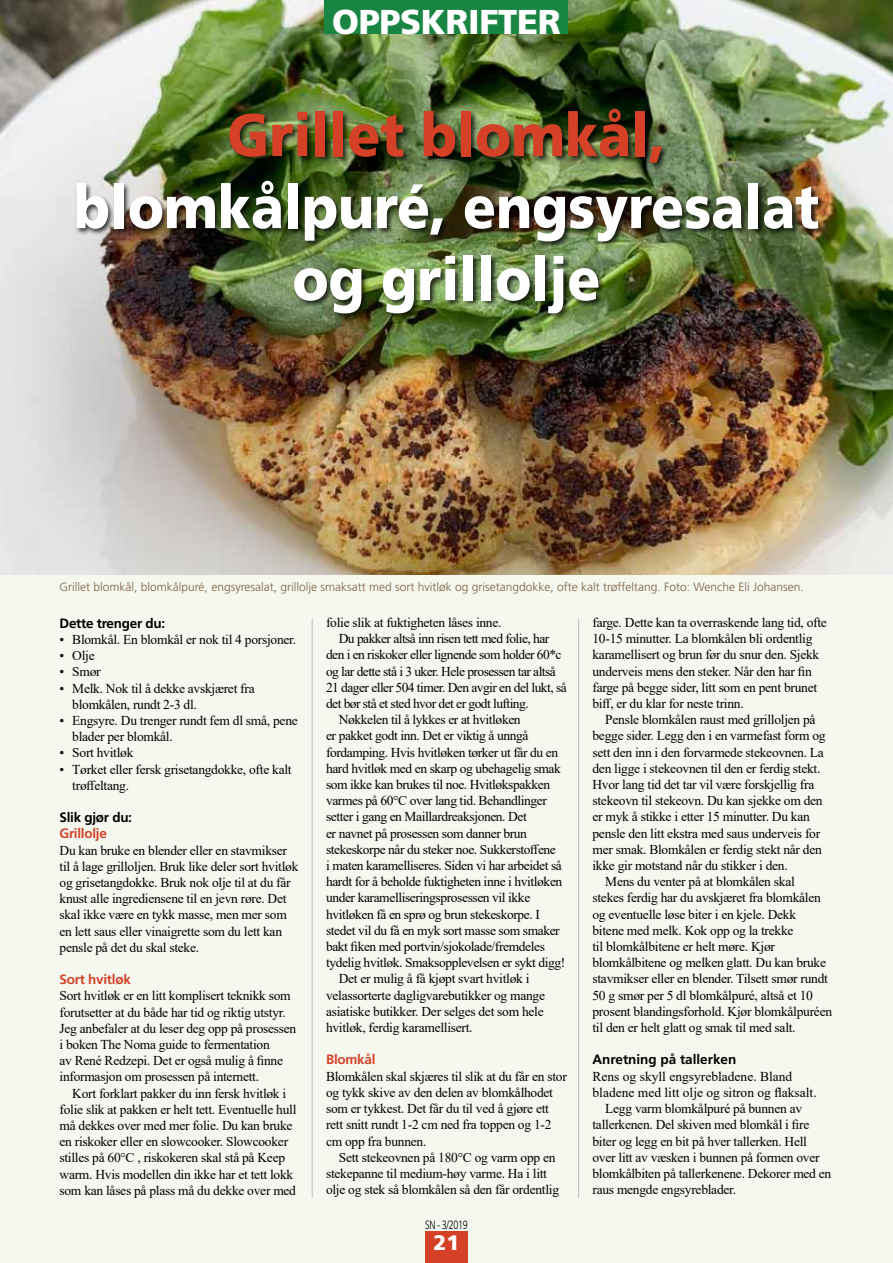
<style>
.page{position:relative;width:893px;height:1263px;background:#fff}
.page>*{position:absolute;margin:0;border:0;box-sizing:border-box;transform-origin:0 0}
.t1{font:900 60px/72px "Frutiger LT Std";color:#fff;text-align:center;scale:.9 1}
.t2{font:900 60px "Frutiger LT Std";color:#d44127;scale:.9 1}
.t3{font:900 34.5px "Frutiger LT Std";letter-spacing:-.01em;color:#fff}
.t4{font:900 21px "Frutiger LT Std";color:#fff}
.t5{font:13.5px/16.2px "Times New Roman";letter-spacing:-.02em;color:#000}
.t6{font:13.5px "Times New Roman";letter-spacing:-.04em;color:#000}
.t7{font:13.5px "Times New Roman";color:#000}
.t8{font:700 13.5px "Frutiger LT Std";letter-spacing:-.02em;color:#d44127}
.t9{font:700 13.5px "Frutiger LT Std";letter-spacing:-.02em;color:#000}
.t10{font:700 13.5px "Frutiger LT Std";color:#000}
.t11{font:300 12px "Frutiger LT Std";color:#7f5f42}
.t12{font:300 12px "Frutiger LT Std";letter-spacing:-.04em;color:#000;scale:.75 1}
</style>
<div class="page">
<div style="left:0;top:575px;width:893px;height:688px;background:#f4f8ef"></div>
<img style="left:0;top:0;width:893px;height:575px">
<div style="left:325px;top:0;width:243px;height:34px;background:#198543"></div>
<div style="left:75px;top:107px;width:751px;height:213px;background:#000;opacity:.75"></div>
<div style="left:425px;top:1231px;width:43px;height:32px;background:#d44127"></div>
<hr style="left:312px;top:619px;width:1px;height:579px;background:#bcbec0">
<hr style="left:578px;top:619px;width:1px;height:579px;background:#bcbec0">
<h2 class="t3" style="left:332px;top:1px;width:230px">OPPSKRIFTER</h2>
<h1 class="t2" style="left:227px;top:99px;width:489px">Grillet blomkål,</h1>
<h1 class="t1" style="left:74px;top:171px;width:830px">blomkålpuré, engsyresalat og grillolje</h1>
<p class="t11" style="left:60px;top:580px;width:746px">Grillet blomkål, blomkålpuré, engsyresalat, grillolje smaksatt med sort hvitløk og grisetangdokke, ofte kalt trøffeltang. Foto: Wenche Eli Johansen.</p>
<p class="t9" style="left:60px;top:615px;width:107px">Dette trenger du:</p>
<p class="t5" style="left:60px;top:631px;width:238px">• Blomkål. En blomkål er nok til 4 porsjoner.</p>
<p class="t5" style="left:60px;top:647px;width:37px">• Olje</p>
<p class="t5" style="left:60px;top:663px;width:43px">• Smør</p>
<p class="t5" style="left:72px;top:679px;width:184px;text-indent:-13px">• Melk. Nok til å dekke avskjæret fra blomkålen, rundt 2-3 dl.</p>
<p class="t5" style="left:72px;top:712px;width:227px;text-indent:-13px">• Engsyre. Du trenger rundt fem dl små, pene blader per blomkål.</p>
<p class="t5" style="left:60px;top:744px;width:75px">• Sort hvitløk</p>
<p class="t5" style="left:72px;top:760px;width:221px;text-indent:-13px">• Tørket eller fersk grisetangdokke, ofte kalt trøffeltang.</p>
<p class="t9" style="left:60px;top:810px;width:74px">Slik gjør du:</p>
<p class="t8" style="left:60px;top:826px;width:49px">Grillolje</p>
<p class="t5" style="left:60px;top:841px;width:240px">Du kan bruke en blender eller en stavmikser til å lage grilloljen. Bruk like deler sort hvitløk og grisetangdokke. Bruk nok olje til at du får knust alle ingrediensene til en jevn røre. Det skal ikke være en tykk masse, men mer som en lett saus eller vinaigrette som du lett kan pensle på det du skal steke.</p>
<p class="t8" style="left:60px;top:972px;width:73px">Sort hvitløk</p>
<p class="t5" style="left:60px;top:987px;width:238px">Sort hvitløk er en litt komplisert teknikk som forutsetter at du både har tid og riktig utstyr.<br>Jeg anbefaler at du leser deg opp på prosessen i boken The Noma guide to fermentation<br>av René Redzepi. Det er også mulig å finne informasjon om prosessen på internett.</p>
<p class="t5" style="left:60px;top:1084px;width:238px;text-indent:13px">Kort forklart pakker du inn fersk hvitløk i folie slik at pakken er helt tett. Eventuelle hull må dekkes over med mer folie. Du kan bruke en riskoker eller en slowcooker. Slowcooker stilles på 60°C , riskokeren skal stå på Keep warm. Hvis modellen din ikke har et tett lokk som kan låses på plass må du dekke over med</p>
<p class="t5" style="left:326px;top:614px;width:177px">folie slik at fuktigheten låses inne.</p>
<p class="t6" style="left:339px;top:629px;width:212px">Du pakker altså inn risen tett med folie, har</p>
<p class="t6" style="left:326px;top:645px;width:237px">den i en riskoker eller lignende som holder 60*c</p>
<p class="t6" style="left:326px;top:662px;width:231px">og lar dette stå i 3 uker. Hele prosessen tar altså</p>
<p class="t6" style="left:326px;top:678px;width:242px">21 dager eller 504 timer. Den avgir en del lukt, så</p>
<p class="t6" style="left:326px;top:694px;width:204px">det bør stå et sted hvor det er godt lufting.</p>
<p class="t5" style="left:339px;top:711px;width:183px">Nøkkelen til å lykkes er at hvitløken</p>
<p class="t5" style="left:326px;top:727px;width:204px">er pakket godt inn. Det er viktig å unngå</p>
<p class="t5" style="left:326px;top:744px;width:234px">fordamping. Hvis hvitløken tørker ut får du en</p>
<p class="t5" style="left:326px;top:760px;width:236px">hard hvitløk med en skarp og ubehagelig smak</p>
<p class="t5" style="left:326px;top:776px;width:226px">som ikke kan brukes til noe. Hvitløkspakken</p>
<p class="t5" style="left:326px;top:792px;width:222px">varmes på 60°C over lang tid. Behandlinger</p>
<p class="t5" style="left:326px;top:808px;width:202px">setter i gang en Maillardreaksjonen. Det</p>
<p class="t5" style="left:326px;top:825px;width:202px">er navnet på prosessen som danner brun</p>
<p class="t5" style="left:326px;top:841px;width:231px">stekeskorpe når du steker noe. Sukkerstoffene</p>
<p class="t5" style="left:326px;top:857px;width:237px">i maten karamelliseres. Siden vi har arbeidet så</p>
<p class="t5" style="left:326px;top:873px;width:238px">hardt for å beholde fuktigheten inne i hvitløken</p>
<p class="t5" style="left:326px;top:889px;width:206px">under karamelliseringsprosessen vil ikke</p>
<p class="t5" style="left:326px;top:906px;width:215px">hvitløken få en sprø og brun stekeskorpe. I</p>
<p class="t5" style="left:326px;top:922px;width:235px">stedet vil du få en myk sort masse som smaker</p>
<p class="t5" style="left:326px;top:938px;width:220px">bakt fiken med portvin/sjokolade/fremdeles</p>
<p class="t5" style="left:326px;top:954px;width:241px">tydelig hvitløk. Smaksopplevelsen er sykt digg!</p>
<p class="t5" style="left:339px;top:970px;width:192px">Det er mulig å få kjøpt svart hvitløk i</p>
<p class="t5" style="left:326px;top:987px;width:221px">velassorterte dagligvarebutikker og mange</p>
<p class="t5" style="left:326px;top:1003px;width:219px">asiatiske butikker. Der selges det som hele</p>
<p class="t5" style="left:326px;top:1019px;width:148px">hvitløk, ferdig karamellisert.</p>
<p class="t8" style="left:326px;top:1052px;width:51px">Blomkål</p>
<p class="t5" style="left:326px;top:1068px;width:242px">Blomkålen skal skjæres til slik at du får en stor og tykk skive av den delen av blomkålhodet som er tykkest. Det får du til ved å gjøre ett rett snitt rundt 1-2 cm ned fra toppen og 1-2 cm opp fra bunnen.</p>
<p class="t5" style="left:326px;top:1149px;width:235px;text-indent:13px">Sett stekeovnen på 180°C og varm opp en stekepanne til medium-høy varme. Ha i litt olje og stek så blomkålen så den får ordentlig</p>
<p class="t12" style="left:425px;top:1218px;width:58px">SN - 3/2019</p>
<h3 class="t4" style="left:434px;top:1230px;width:27px">21</h3>
<p class="t5" style="left:592px;top:614px;width:236px">farge. Dette kan ta overraskende lang tid, ofte 10-15 minutter. La blomkålen bli ordentlig karamellisert og brun før du snur den. Sjekk underveis mens den steker. Når den har fin farge på begge sider, litt som en pent brunet biff, er du klar for neste trinn.</p>
<p class="t5" style="left:605px;top:711px;width:212px">Pensle blomkålen raust med grilloljen på</p>
<p class="t5" style="left:592px;top:727px;width:235px">begge sider. Legg den i en varmefast form og</p>
<p class="t5" style="left:592px;top:744px;width:233px">sett den inn i den forvarmede stekeovnen. La</p>
<p class="t5" style="left:592px;top:760px;width:229px">den ligge i stekeovnen til den er ferdig stekt.</p>
<p class="t5" style="left:592px;top:776px;width:223px">Hvor lang tid det tar vil være forskjellig fra</p>
<p class="t5" style="left:592px;top:792px;width:232px">stekeovn til stekeovn. Du kan sjekke om den</p>
<p class="t5" style="left:592px;top:808px;width:219px">er myk å stikke i etter 15 minutter. Du kan</p>
<p class="t5" style="left:592px;top:825px;width:229px">pensle den litt ekstra med saus underveis for</p>
<p class="t5" style="left:592px;top:841px;width:231px">mer smak. Blomkålen er ferdig stekt når den</p>
<p class="t5" style="left:592px;top:857px;width:197px">ikke gir motstand når du stikker i den.</p>
<p class="t5" style="left:605px;top:873px;width:191px">Mens du venter på at blomkålen skal</p>
<p class="t5" style="left:592px;top:889px;width:230px">stekes ferdig har du avskjæret fra blomkålen</p>
<p class="t5" style="left:592px;top:906px;width:205px">og eventuelle løse biter i en kjele. Dekk</p>
<p class="t5" style="left:592px;top:922px;width:203px">bitene med melk. Kok opp og la trekke</p>
<p class="t5" style="left:592px;top:938px;width:184px">til blomkålbitene er helt møre. Kjør</p>
<p class="t5" style="left:592px;top:954px;width:235px">blomkålbitene og melken glatt. Du kan bruke</p>
<p class="t5" style="left:592px;top:970px;width:237px">stavmikser eller en blender. Tilsett smør rundt</p>
<p class="t5" style="left:592px;top:987px;width:222px">50 g smør per 5 dl blomkålpuré, altså et 10</p>
<p class="t5" style="left:592px;top:1003px;width:241px">prosent blandingsforhold. Kjør blomkålpuréen</p>
<p class="t5" style="left:592px;top:1019px;width:205px">til den er helt glatt og smak til med salt.</p>
<p class="t10" style="left:592px;top:1052px;width:145px">Anretning på tallerken</p>
<p class="t7" style="left:592px;top:1067px;width:201px">Rens og skyll engsyrebladene. Bland</p>
<p class="t7" style="left:592px;top:1083px;width:226px">bladene med litt olje og sitron og flaksalt.</p>
<p class="t5" style="left:605px;top:1100px;width:198px">Legg varm blomkålpuré på bunnen av</p>
<p class="t5" style="left:592px;top:1116px;width:218px">tallerkenen. Del skiven med blomkål i fire</p>
<p class="t5" style="left:592px;top:1132px;width:216px">biter og legg en bit på hver tallerken. Hell</p>
<p class="t5" style="left:592px;top:1149px;width:229px">over litt av væsken i bunnen på formen over</p>
<p class="t5" style="left:592px;top:1165px;width:240px">blomkålbiten på tallerkenene. Dekorer med en</p>
<p class="t5" style="left:592px;top:1181px;width:145px">raus mengde engsyreblader.</p>
</div>
